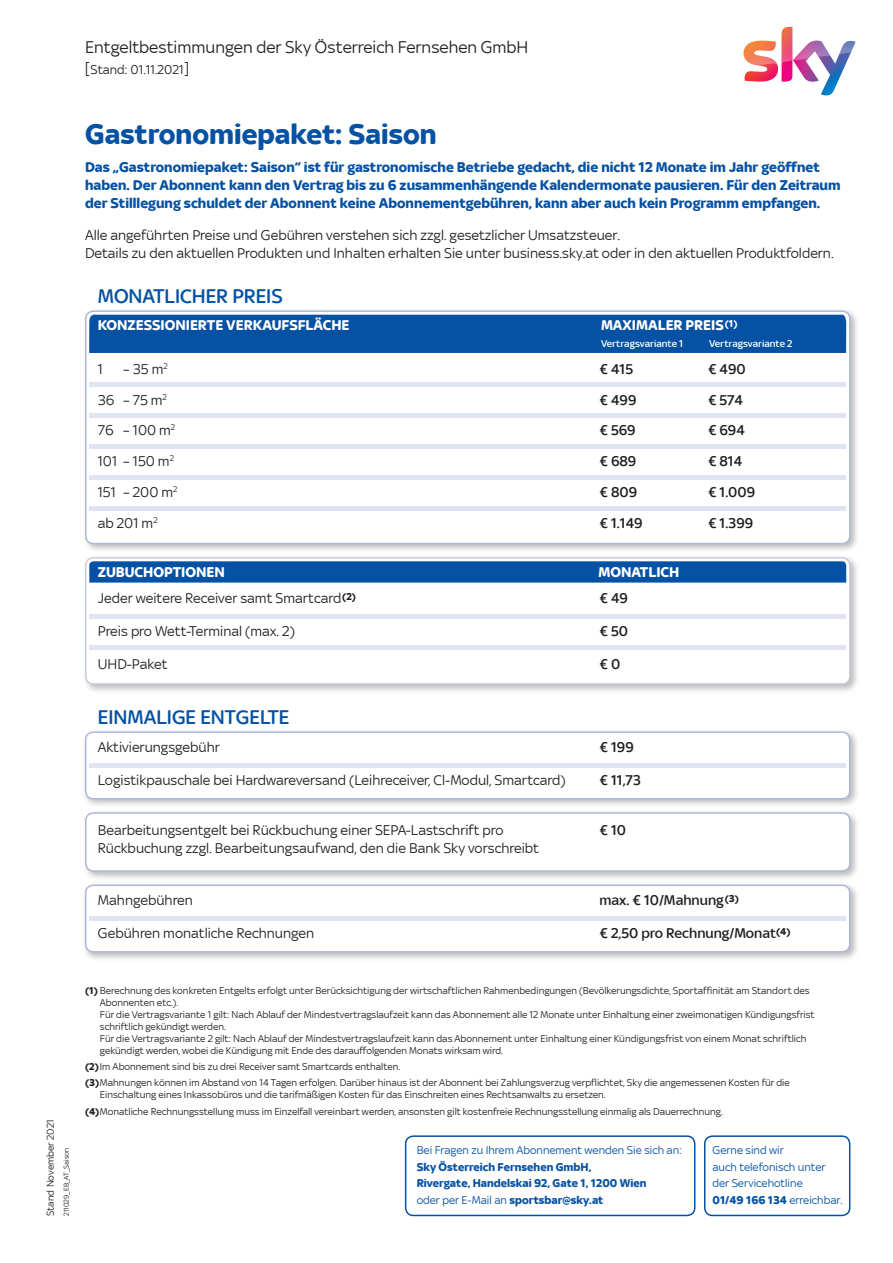
<style>
.page{position:relative;width:893px;height:1263px;background:#fff}
.page>*{position:absolute;margin:0;border:0;box-sizing:border-box;transform-origin:0 0}
.t1{font:700 30px "Sky Text";color:#0551a4}
.t2{font:500 21px "Sky Text";color:#0551a4}
.t3{font:18px "Sky Text";color:#231f20}
.NEU{font:15px "Sky Text";color:#231f20}
.t4{font:700 15px/18px "Sky Text";color:#0551a4}
.NEU-2{font:500 15px "Sky Text";color:#231f20}
.t5{font:700 15px "Sky Text";color:#fff}
.t6{font:13.5px "Sky Text";color:#231f20}
.NEU-3{font:700 12px "Sky Text";color:#0551a4}
.NEU-4{font:12px "Sky Text";color:#0551a4}
.Rechtstexte{font:10.5px/12px "Sky Text";color:#231f20}
.Abstand{font:10.5px/12px "Sky Text";color:#231f20}
.t7{font:500 10.5px "Sky Text";color:#fff}
.t8{font:7.5px "Sky Text";color:#231f20}
.s1{font-size:15px}
.s2{font-weight:700}
.s3{font-weight:400}
</style>
<div class="page">
<img style="left:743px;top:27px;width:113px;height:68px">
<div style="left:82px;top:728px;width:777px;height:81px;background:#231f20;opacity:.3"></div>
<div style="left:86px;top:732px;width:764px;height:67px;background:#fff;border-radius:8px"></div>
<div style="left:85px;top:731px;width:765px;height:68px;border:2px solid #aeb7db;border-radius:8px"></div>
<div style="left:82px;top:809px;width:777px;height:72px;background:#231f20;opacity:.3"></div>
<div style="left:86px;top:813px;width:764px;height:58px;background:#fff;border-radius:8px"></div>
<div style="left:85px;top:812px;width:765px;height:60px;border:2px solid #aeb7db;border-radius:8px"></div>
<div style="left:405px;top:1135px;width:290px;height:81px;border:2px solid #0551a4;border-radius:8px"></div>
<div style="left:704px;top:1135px;width:146px;height:81px;border:2px solid #0551a4;border-radius:8px"></div>
<div style="left:82px;top:554px;width:777px;height:140px;background:#231f20;opacity:.3"></div>
<div style="left:86px;top:558px;width:764px;height:126px;background:#fff;border-radius:8px"></div>
<div style="left:85px;top:557px;width:765px;height:128px;border:2px solid #c7cce6;border-radius:8px"></div>
<div style="left:82px;top:307px;width:777px;height:246px;background:#231f20;opacity:.3"></div>
<div style="left:86px;top:311px;width:764px;height:233px;background:#fff;border-radius:8px"></div>
<div style="left:85px;top:310px;width:765px;height:234px;border:2px solid #aeb7db;border-radius:8px"></div>
<div style="left:89px;top:315px;width:757px;height:38px;background:#0551a4"></div>
<svg style="left:89px;top:561px;width:757px;height:22px;background:#0d56a7"></svg>
<div style="left:82px;top:881px;width:777px;height:81px;background:#231f20;opacity:.3"></div>
<div style="left:86px;top:885px;width:764px;height:67px;background:#fff;border-radius:8px"></div>
<div style="left:85px;top:884px;width:765px;height:68px;border:2px solid #aeb7db;border-radius:8px"></div>
<hr style="left:89px;top:763px;width:757px;height:4px;background:#e0e4f2">
<hr style="left:89px;top:383px;width:757px;height:4px;background:#e0e4f2">
<hr style="left:89px;top:414px;width:757px;height:4px;background:#e0e4f2">
<div style="left:89px;top:444px;width:757px;height:5px;background:#e0e4f2"></div>
<hr style="left:89px;top:475px;width:757px;height:4px;background:#e0e4f2">
<hr style="left:89px;top:506px;width:757px;height:4px;background:#e0e4f2">
<div style="left:89px;top:614px;width:757px;height:5px;background:#e0e4f2"></div>
<hr style="left:89px;top:645px;width:757px;height:4px;background:#e0e4f2">
<div style="left:89px;top:916px;width:757px;height:5px;background:#e0e4f2"></div>
<p class="t3" style="left:85px;top:37px;width:445px">Entgeltbestimmungen der Sky Österreich Fernsehen GmbH</p>
<p class="t6" style="left:85px;top:62px;width:106px"><span class="s1">[</span>Stand: 01.11.2021<span class="s1">]</span></p>
<p class="t1" style="left:85px;top:117px;width:353px">Gastronomiepaket: Saison</p>
<p class="t4" style="left:85px;top:158px;width:757px">Das „Gastronomiepaket: Saison“ ist für gastronomische Betriebe gedacht, die nicht 12 Monate im Jahr geöffnet haben. Der Abonnent kann den Vertrag bis zu 6 zusammenhängende Kalendermonate pausieren. Für den Zeitraum der Stilllegung schuldet der Abonnent keine Abonnementgebühren, kann aber auch kein Programm empfangen.</p>
<p class="NEU" style="left:85px;top:227px;width:536px">Alle angeführten Preise und Gebühren verstehen sich zzgl. gesetzlicher Umsatzsteuer.</p>
<p class="NEU" style="left:85px;top:245px;width:750px">Details zu den aktuellen Produkten und Inhalten erhalten Sie unter business.sky.at oder in den aktuellen Produktfoldern.</p>
<p class="t2" style="left:98px;top:285px;width:186px">MONATLICHER PREIS</p>
<p class="t5" style="left:98px;top:317px;width:253px">KONZESSIONIERTE VERKAUFSFLÄCHE</p>
<p class="NEU" style="left:98px;top:361px;width:7px">1</p>
<p class="NEU" style="left:123px;top:361px;width:46px">– 35 m<sup>2</sup></p>
<p class="NEU" style="left:98px;top:391px;width:71px">36 – 75 m<sup>2</sup></p>
<p class="NEU" style="left:98px;top:422px;width:79px">76 – 100 m<sup>2</sup></p>
<p class="NEU" style="left:98px;top:453px;width:78px">101 – 150 m<sup>2</sup></p>
<p class="NEU" style="left:98px;top:484px;width:81px">151 – 200 m<sup>2</sup></p>
<p class="NEU" style="left:98px;top:514px;width:61px">ab 201 m<sup>2</sup></p>
<p class="t5" style="left:98px;top:563px;width:129px">ZUBUCHOPTIONEN</p>
<p class="NEU" style="left:98px;top:590px;width:260px">Jeder weitere Receiver samt Smartcard<sup>(2)</sup></p>
<p class="NEU" style="left:98px;top:623px;width:199px">Preis pro Wett-Terminal (max. 2)</p>
<p class="NEU" style="left:98px;top:656px;width:71px">UHD-Paket</p>
<p class="t2" style="left:98px;top:706px;width:193px">EINMALIGE ENTGELTE</p>
<p class="NEU" style="left:98px;top:739px;width:123px">Aktivierungsgebühr</p>
<p class="NEU" style="left:98px;top:772px;width:469px">Logistikpauschale bei Hardwareversand (Leihreceiver, Cl-Modul, Smartcard)</p>
<p class="NEU" style="left:98px;top:822px;width:407px">Bearbeitungsentgelt bei Rückbuchung einer SEPA-Lastschrift pro</p>
<p class="NEU" style="left:98px;top:840px;width:443px">Rückbuchung zzgl. Bearbeitungsaufwand, den die Bank Sky vorschreibt</p>
<p class="NEU" style="left:98px;top:892px;width:97px">Mahngebühren</p>
<p class="NEU" style="left:98px;top:925px;width:218px">Gebühren monatliche Rechnungen</p>
<p class="t5" style="left:601px;top:317px;width:138px">MAXIMALER PREIS<sup>(1)</sup></p>
<p class="t7" style="left:601px;top:337px;width:84px">Vertragsvariante 1</p>
<p class="t7" style="left:709px;top:337px;width:85px">Vertragsvariante 2</p>
<p class="NEU-2" style="left:600px;top:360px;width:35px">€ 415</p>
<p class="NEU-2" style="left:600px;top:391px;width:38px">€ 499</p>
<p class="NEU-2" style="left:600px;top:422px;width:38px">€ 569</p>
<p class="NEU-2" style="left:600px;top:453px;width:38px">€ 689</p>
<p class="NEU-2" style="left:600px;top:483px;width:39px">€ 809</p>
<p class="NEU-2" style="left:600px;top:514px;width:45px">€ 1.149</p>
<p class="t5" style="left:598px;top:563px;width:82px">MONATLICH</p>
<p class="NEU-2" style="left:600px;top:590px;width:30px">€ 49</p>
<p class="NEU-2" style="left:600px;top:623px;width:30px">€ 50</p>
<p class="NEU-2" style="left:600px;top:656px;width:22px">€ 0</p>
<p class="NEU-2" style="left:600px;top:739px;width:36px">€ 199</p>
<p class="NEU-2" style="left:600px;top:772px;width:43px">€ 11,73</p>
<p class="NEU-2" style="left:600px;top:822px;width:28px">€ 10</p>
<p class="NEU-2" style="left:708px;top:360px;width:39px">€ 490</p>
<p class="NEU-2" style="left:708px;top:391px;width:37px">€ 574</p>
<p class="NEU-2" style="left:708px;top:422px;width:38px">€ 694</p>
<p class="NEU-2" style="left:708px;top:453px;width:36px">€ 814</p>
<p class="NEU-2" style="left:708px;top:483px;width:49px">€ 1.009</p>
<p class="NEU-2" style="left:708px;top:514px;width:47px">€ 1.399</p>
<p class="NEU-2" style="left:600px;top:892px;width:141px">max. € 10/Mahnung<sup>(3)</sup></p>
<p class="NEU-2" style="left:600px;top:925px;width:192px">€ 2,50 pro Rechnung/Monat<sup>(4)</sup></p>
<p class="Rechtstexte" style="left:44px;top:1216px;width:98px;rotate:-90deg">Stand November 2021</p>
<p class="t8" style="left:62px;top:1216px;width:70px;rotate:-90deg">211029_EB_AT_Saison</p>
<p class="Rechtstexte" style="left:100px;top:984px;width:716px;text-indent:-15px"><span class="s2">(1)</span> Berechnung des konkreten Entgelts erfolgt unter Berücksichtigung der wirtschaftlichen Rahmenbedingungen (Bevölkerungsdichte, Sportaffinität am Standort des Abonnenten etc.).<br>Für die Vertragsvariante 1 gilt: Nach Ablauf der Mindestvertragslaufzeit kann das Abonnement alle 12 Monate unter Einhaltung einer zweimonatigen Kündigungsfrist schriftlich gekündigt werden.<br>Für die Vertragsvariante 2 gilt: Nach Ablauf der Mindestvertragslaufzeit kann das Abonnement unter Einhaltung einer Kündigungsfrist von einem Monat schriftlich gekündigt werden, wobei die Kündigung mit Ende des darauffolgenden Monats wirksam wird.</p>
<p class="Abstand" style="left:85px;top:1060px;width:317px"><span class="s2">(2)</span>Im Abonnement sind bis zu drei Receiver samt Smartcards enthalten.</p>
<p class="Abstand" style="left:100px;top:1077px;width:691px;text-indent:-15px"><span class="s2">(3)</span>Mahnungen können im Abstand von 14 Tagen erfolgen. Darüber hinaus ist der Abonnent bei Zahlungsverzug verpflichtet, Sky die angemessenen Kosten für die<br>Einschaltung eines Inkassobüros und die tarifmäßigen Kosten für das Einschreiten eines Rechtsanwalts zu ersetzen.</p>
<p class="Abstand" style="left:85px;top:1105px;width:639px"><span class="s2">(4)</span>Monatliche Rechnungsstellung muss im Einzelfall vereinbart werden, ansonsten gilt kostenfreie Rechnungsstellung einmalig als Dauerrechnung.</p>
<p class="NEU-4" style="left:417px;top:1144px;width:267px">Bei Fragen zu Ihrem Abonnement wenden Sie sich an:</p>
<p class="NEU-3" style="left:417px;top:1160px;width:176px">Sky Österreich Fernsehen GmbH,</p>
<p class="NEU-3" style="left:417px;top:1176px;width:231px">Rivergate, Handelskai 92, Gate 1, 1200 Wien</p>
<p class="NEU-3" style="left:417px;top:1193px;width:188px"><span class="s3">oder per E-Mail an</span> sportsbar@sky.at</p>
<p class="NEU-4" style="left:712px;top:1144px;width:73px">Gerne sind wir</p>
<p class="NEU-4" style="left:712px;top:1160px;width:115px">auch telefonisch unter</p>
<p class="NEU-4" style="left:712px;top:1177px;width:92px">der Servicehotline</p>
<p class="NEU-3" style="left:712px;top:1193px;width:132px">01/49 166 134 <span class="s3">erreichbar.</span></p>
</div>
